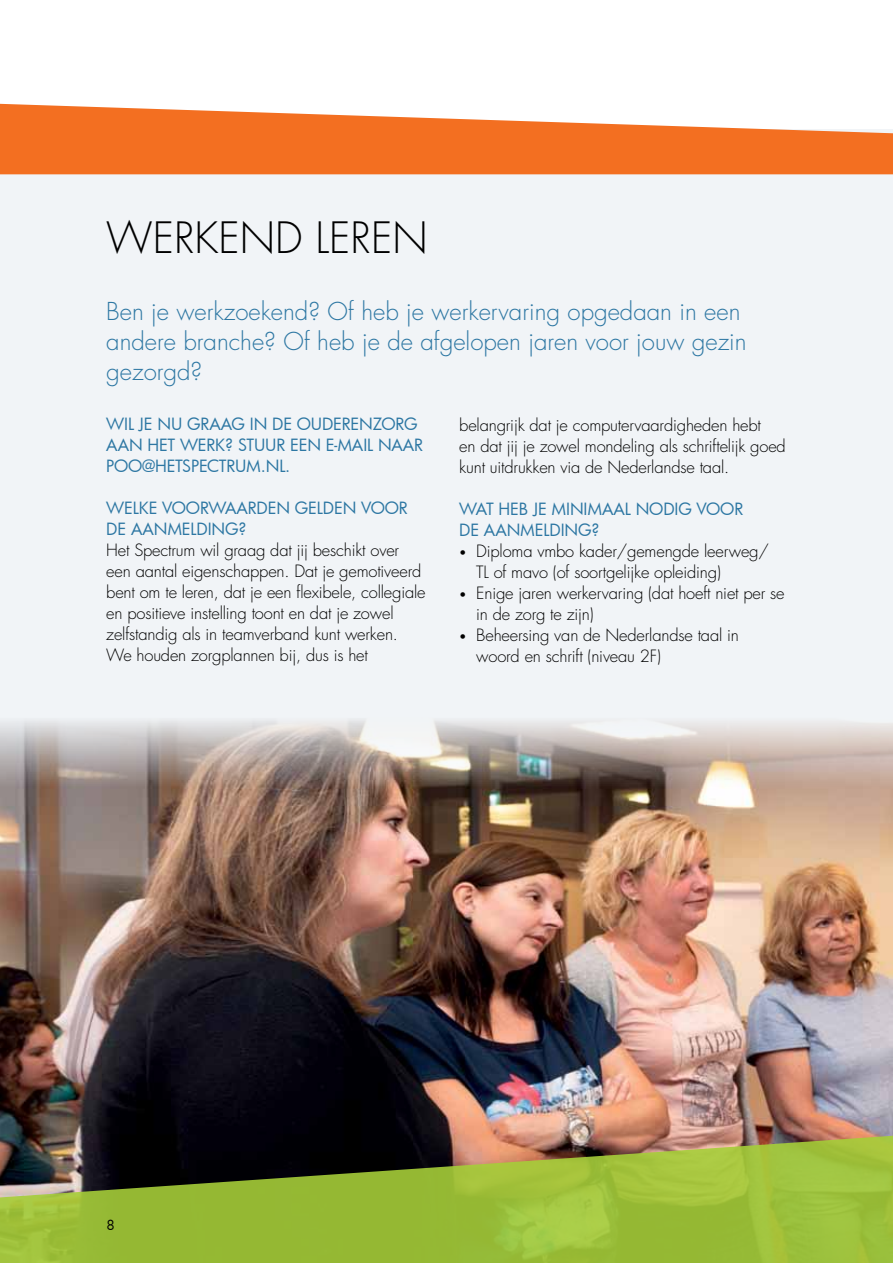
<style>
.page{position:relative;width:893px;height:1263px;background:#fff}
.page>*{position:absolute;margin:0;border:0;box-sizing:border-box;transform-origin:0 0}
.t1{font:300 42px "Futura Std";color:#000}
.t2{font:300 24px/30px "Futura Std";color:#2d77a3}
.t3{font:300 16.5px/21px "Futura Std";letter-spacing:-.01em;color:#000}
.t4{font:16.5px/21px "Futura";letter-spacing:-.01em;color:#2d77a3}
.t5{font:13.5px "Futura";color:#000}
.s1{font-size:12px}
</style>
<div class="page">
<img style="left:0;top:787px;width:893px;height:340px">
<div style="left:0;top:130px;width:893px;height:527px;background:#f1f4f7"></div>
<svg style="left:0;top:657px;width:893px;height:130px;fill:#f1f3f4"></svg>
<svg style="left:0;top:1127px;width:893px;height:136px;background:#839636"></svg>
<svg style="left:0;top:104px;width:893px;height:70px;fill:#f36f21"></svg>
<h1 class="t1" style="left:106px;top:213px;width:323px">Werkend leren</h1>
<h2 class="t2" style="left:106px;top:297px;width:642px">Ben je werkzoekend? Of heb je werkervaring opgedaan in een andere branche? Of heb je de afgelopen jaren voor jouw gezin gezorgd?</h2>
<p class="t4" style="left:106px;top:413px;width:318px">WIL JE NU GRAAG IN DE OUDERENZORG<br>AAN HET WERK? STUUR EEN E-MAIL NAAR<br>POO@HETSPECTRUM.NL.</p>
<p class="t4" style="left:106px;top:497px;width:303px">WELKE VOORWAARDEN GELDEN VOOR<br>DE AANMELDING?</p>
<p class="t3" style="left:106px;top:540px;width:321px">Het Spectrum wil graag dat jij beschikt over een aantal eigenschappen. Dat je gemotiveerd bent om te leren, dat je een flexibele, collegiale en positieve instelling toont en dat je zowel zelfstandig als in teamverband kunt werken.<br>We houden zorgplannen bij, dus is het</p>
<p class="t3" style="left:459px;top:415px;width:328px">belangrijk dat je computervaardigheden hebt<br>en dat jij je zowel mondeling als schriftelijk goed kunt uitdrukken via de Nederlandse taal.</p>
<p class="t4" style="left:459px;top:498px;width:286px">WAT HEB JE MINIMAAL NODIG VOOR<br>DE AANMELDING?</p>
<p class="t3" style="left:459px;top:541px;width:311px"><span class="s1">•</span> Diploma vmbo kader/gemengde leerweg/<br>TL</p>
<p class="t3" style="left:494px;top:562px;width:229px">of mavo (of soortgelijke opleiding)</p>
<p class="t3" style="left:476px;top:583px;width:310px;text-indent:-17px"><span class="s1">•</span> E nige jaren werkervaring (dat hoeft niet per se in de zorg te zijn)</p>
<p class="t3" style="left:476px;top:625px;width:264px;text-indent:-17px"><span class="s1">•</span> Beheersing van de Nederlandse taal in woord en schrift (niveau 2F)</p>
<p class="t5" style="left:106px;top:1216px;width:10px">8</p>
</div>
